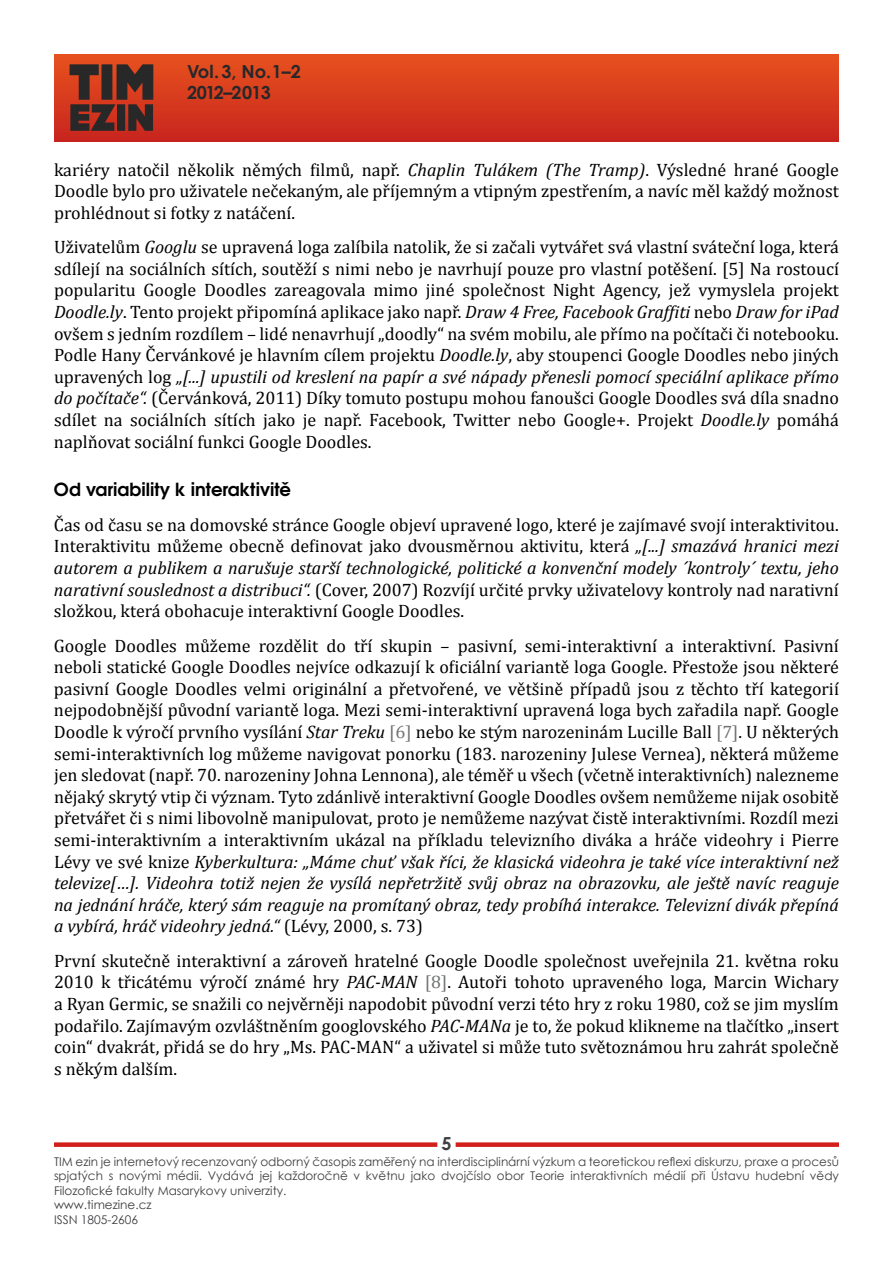
<style>
.page{position:relative;width:893px;height:1263px;background:#fff}
.page>*{position:absolute;margin:0;border:0;box-sizing:border-box;transform-origin:0 0}
.t1{font:18px/21.6px "Cambria";color:#000;text-align:justify}
.t2{font:700 18px "Te X Gyre Adventor";color:#000}
.t3{font:700 18px/21.6px "Century Gothic";letter-spacing:-.025em;color:#282829}
.t4{font:700 18px "Century Gothic";color:#3e3d40}
.t5{font:12px/14.4px "Century Gothic";color:#3e3d40}
.s1{font-style:italic}
.s2{color:#707172}
</style>
<div class="page">
<div style="left:54px;top:1142px;width:383px;height:5px;background:#d31f1c"></div>
<div style="left:456px;top:1142px;width:383px;height:5px;background:#d31f1c"></div>
<div style="left:54px;top:54px;width:785px;height:87px;background:linear-gradient(to bottom,#e8521e,#c8251e)"></div>
<svg style="left:70px;top:64px;width:83px;height:67px;background:#632e25"></svg>
<p class="t3" style="left:187px;top:60px;width:115px">Vol. 3, No.1–2<br>2012–2013</p>
<p class="t1" style="left:54px;top:159px;width:786px">kariéry natočil několik němých filmů, např. <span class="s1">Chaplin Tulákem (The Tramp)</span>. Výsledné hrané Google Doodle bylo pro uživatele nečekaným, ale příjemným a vtipným zpestřením, a navíc měl každý možnost prohlédnout si fotky z natáčení.</p>
<p class="t1" style="left:54px;top:236px;width:786px">Uživatelům <span class="s1">Googlu</span> se upravená loga zalíbila natolik, že si začali vytvářet svá vlastní sváteční loga, která sdílejí na sociálních sítích, soutěží s nimi nebo je navrhují pouze pro vlastní potěšení. [5] Na rostoucí popularitu Google Doodles zareagovala mimo jiné společnost Night Agency, jež vymyslela projekt <span class="s1">Doodle.ly</span>. Tento projekt připomíná aplikace jako např. <span class="s1">Draw 4 Free, Facebook Graffiti</span> nebo <span class="s1">Draw for iPad </span>ovšem s jedním rozdílem – lidé nenavrhují „doodly“ na svém mobilu, ale přímo na počítači či notebooku.<br>Podle Hany Červánkové je hlavním cílem projektu <span class="s1">Doodle.ly</span>, aby stoupenci Google Doodles nebo jiných upravených log <span class="s1">„[...] upustili od kreslení na papír a své nápady přenesli pomocí speciální aplikace přímo do počítače“.</span> (Červánková, 2011) Díky tomuto postupu mohou fanoušci Google Doodles svá díla snadno sdílet na sociálních sítích jako je např. Facebook, Twitter nebo Google+. Projekt <span class="s1">Doodle.ly</span> pomáhá naplňovat sociální funkci Google Doodles.</p>
<p class="t2" style="left:54px;top:474px;width:239px">Od variability k interaktivitě</p>
<p class="t1" style="left:54px;top:514px;width:786px">Čas od času se na domovské stránce Google objeví upravené logo, které je zajímavé svojí interaktivitou.<br>Interaktivitu můžeme obecně definovat jako dvousměrnou aktivitu, která <span class="s1">„[...] smazává hranici mezi autorem a publikem a narušuje starší technologické, politické a konvenční modely ´kontroly´ textu, jeho narativní souslednost a distribuci“.</span> (Cover, 2007) Rozvíjí určité prvky uživatelovy kontroly nad narativní složkou, která obohacuje interaktivní Google Doodles.</p>
<p class="t1" style="left:54px;top:634px;width:786px">Google Doodles můžeme rozdělit do tří skupin – pasivní, semi-interaktivní a interaktivní. Pasivní neboli statické Google Doodles nejvíce odkazují k oficiální variantě loga Google. Přestože jsou některé pasivní Google Doodles velmi originální a přetvořené, ve většině případů jsou z těchto tří kategorií nejpodobnější původní variantě loga. Mezi semi-interaktivní upravená loga bych zařadila např. Google Doodle k výročí prvního vysílání <span class="s1">Star Treku</span> <span class="s2">[6]</span> nebo ke stým narozeninám Lucille Ball <span class="s2">[7]</span>. U některých semi-interaktivních log můžeme navigovat ponorku (183. narozeniny Julese Vernea), některá můžeme jen sledovat (např. 70. narozeniny Johna Lennona), ale téměř u všech (včetně interaktivních) nalezneme nějaký skrytý vtip či význam. Tyto zdánlivě interaktivní Google Doodles ovšem nemůžeme nijak osobitě přetvářet či s nimi libovolně manipulovat, proto je nemůžeme nazývat čistě interaktivními. Rozdíl mezi semi-interaktivním a interaktivním ukázal na příkladu televizního diváka a hráče videohry i Pierre Lévy ve své knize <span class="s1">Kyberkultura: „Máme chuť však říci, že klasická videohra je také více interaktivní než televize[…]. Videohra totiž nejen že vysílá nepřetržitě svůj obraz na obrazovku, ale ještě navíc reaguje na jednání hráče, který sám reaguje na promítaný obraz, tedy probíhá interakce. Televizní divák přepíná a vybírá, hráč videohry jedná.“</span> (Lévy, 2000, s. 73)</p>
<p class="t1" style="left:54px;top:950px;width:786px">První skutečně interaktivní a zároveň hratelné Google Doodle společnost uveřejnila 21. května roku 2010 k třicátému výročí známé hry <span class="s1">PAC-MAN</span> <span class="s2">[8]</span>. Autoři tohoto upraveného loga, Marcin Wichary a Ryan Germic, se snažili co nejvěrněji napodobit původní verzi této hry z roku 1980, což se jim myslím podařilo. Zajímavým ozvláštněním googlovského <span class="s1">PAC-MANa</span> je to, že pokud klikneme na tlačítko „insert coin“ dvakrát, přidá se do hry „Ms. PAC-MAN“ a uživatel si může tuto světoznámou hru zahrát společně s někým dalším.</p>
<p class="t4" style="left:441px;top:1130px;width:12px">5</p>
<p class="t5" style="left:54px;top:1154px;width:786px">TIM ezin je internetový recenzovaný odborný časopis zaměřený na interdisciplinární výzkum a teoretickou reflexi diskurzu, praxe a procesů spjatých s novými médii. Vydává jej každoročně v květnu jako dvojčíslo obor Teorie interaktivních médií při Ústavu hudební vědy Filozofické fakulty Masarykovy univerzity.<br>www.timezine.cz<br>ISSN 1805-2606</p>
</div>
